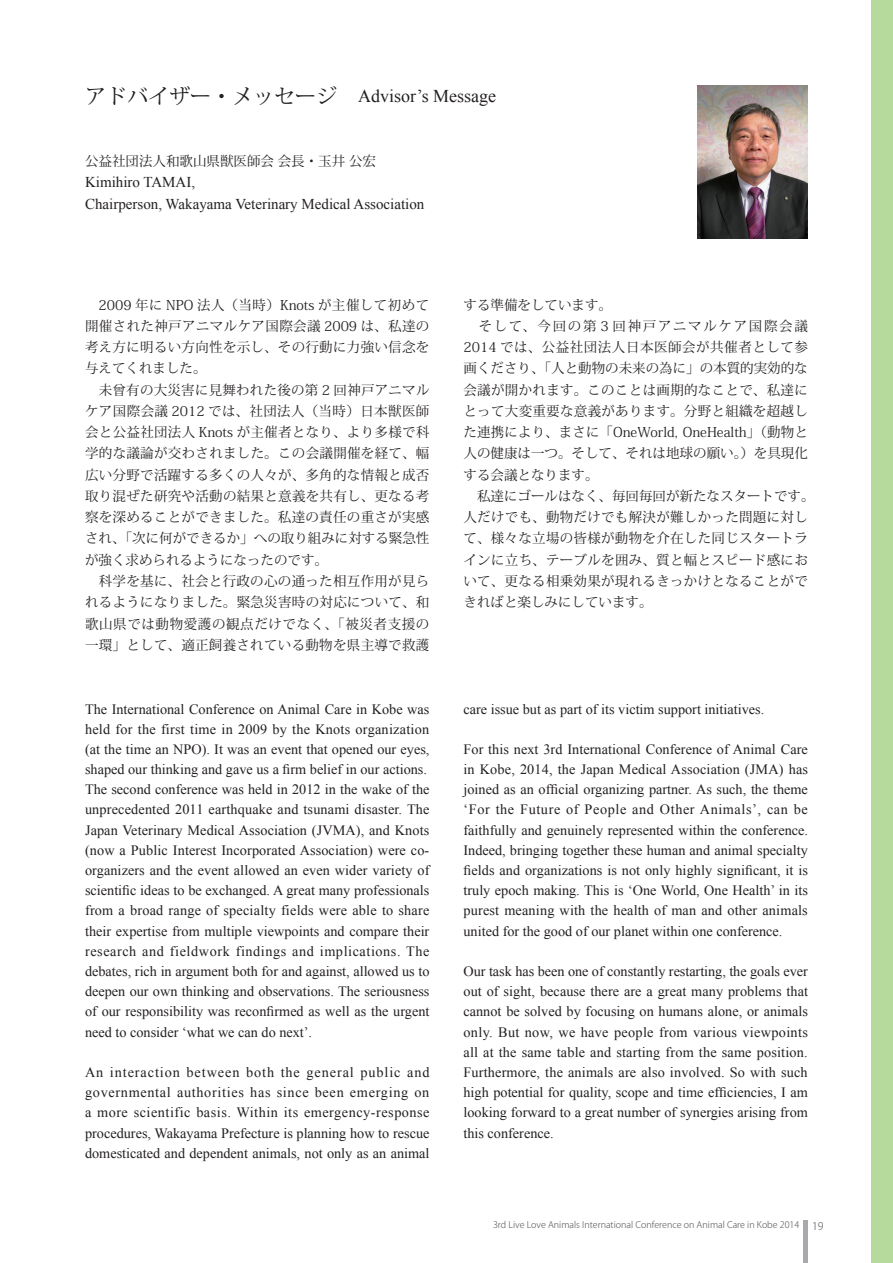
<style>
.page{position:relative;width:893px;height:1263px;background:#fff}
.page>*{position:absolute;margin:0;border:0;box-sizing:border-box;transform-origin:0 0}
.t1{font:18px "Times New Roman";color:#231f20}
.t2{font:15px/21.3px "Times New Roman";color:#231f20}
.t3{font:14.25px/20.2px "Times New Roman";color:#231f20;text-align:justify}
.t4{font:13.5px/21.3px "Koz Min Pro";letter-spacing:.02em;color:#231f20}
.t5{font:13.5px "Koz Min Pro";color:#231f20}
.t6{font:300 9px "Koz Go Pro";color:#57585a}
.s1{font-family:"Koz Min Pro";font-size:21px}
.s2{font-size:10.5px}
</style>
<div class="page">
<hr style="left:804px;top:1220px;width:4px;height:43px;background:#a8a9ad">
<img style="left:697px;top:85px;width:111px;height:153px">
<div style="left:872px;top:0;width:21px;height:1263px;background:#b6da9b"></div>
<p class="t1" style="left:85px;top:83px;width:413px"><span class="s1">アドバイザー・メッセージ　</span>Advisor’s Message</p>
<p class="t5" style="left:85px;top:151px;width:293px">公益社団法人和歌山県獣医師会 会長・玉井 公宏</p>
<p class="t2" style="left:85px;top:171px;width:341px">Kimihiro TAMAI,<br>Chairperson, Wakayama Veterinary Medical Association</p>
<p class="t4" style="left:85px;top:293px;width:346px">　2009 年に NPO 法人（当時）Knots が主催して初めて開催された神戸アニマルケア国際会議 2009 は、私達の考え方に明るい方向性を示し、その行動に力強い信念を与えてくれました。<br>　未曾有の大災害に見舞われた後の第 2 回神戸アニマルケア国際会議 2012 では、社団法人（当時）日本獣医師会と公益社団法人 Knots が主催者となり、より多様で科学的な議論が交わされました。この会議開催を経て、幅広い分野で活躍する多くの人々が、多角的な情報と成否取り混ぜた研究や活動の結果と意義を共有し、更なる考察を深めることができました。私達の責任の重さが実感され、「次に何ができるか」への取り組みに対する緊急性が強く求められるようになったのです。<br>　科学を基に、社会と行政の心の通った相互作用が見られるようになりました。緊急災害時の対応について、和歌山県では動物愛護の観点だけでなく、「被災者支援の一環」として、適正飼養されている動物を県主導で救護</p>
<p class="t3" style="left:85px;top:698px;width:346px;text-align:left">The International Conference on Animal Care in Kobe was held for the first time in 2009 by the Knots organization (at the time an NPO). It was an event that opened our eyes, shaped our thinking and gave us a firm belief in our actions.<br>The second conference was held in 2012 in the wake of the unprecedented 2011 earthquake and tsunami disaster. The Japan Veterinary Medical Association (JVMA), and Knots (now a Public Interest Incorporated Association) were co&shy;organizers and the event allowed an even wider variety of scientific ideas to be exchanged. A great many professionals from a broad range of specialty fields were able to share their expertise from multiple viewpoints and compare their research and fieldwork findings and implications. The debates, rich in argument both for and against, allowed us to deepen our own thinking and observations. The seriousness of our responsibility was reconfirmed as well as the urgent need to consider ‘what we can do next’.</p>
<p class="t3" style="left:85px;top:1062px;width:346px">An interaction between both the general public and governmental authorities has since been emerging on a more scientific basis. Within its emergency-response procedures, Wakayama Prefecture is planning how to rescue domesticated and dependent animals, not only as an animal</p>
<p class="t4" style="left:463px;top:293px;width:353px">する準備をしています。<br>　そして、今回の第 3 回神戸アニマルケア国際会議<br>2014 では、公益社団法人日本医師会が共催者として参画くださり、「人と動物の未来の為に」の本質的実効的な会議が開かれます。このことは画期的なことで、私達にとって大変重要な意義があります。分野と組織を超越した連携により、まさに「OneWorld, OneHealth」（動物と人の健康は一つ。そして、それは地球の願い。）を具現化する会議となります。<br>　私達にゴールはなく、毎回毎回が新たなスタートです。人だけでも、動物だけでも解決が難しかった問題に対して、様々な立場の皆様が動物を介在した同じスタートラインに立ち、テーブルを囲み、質と幅とスピード感において、更なる相乗効果が現れるきっかけとなることができればと楽しみにしています。</p>
<p class="t3" style="left:463px;top:698px;width:302px">care issue but as part of its victim support initiatives.</p>
<p class="t3" style="left:463px;top:739px;width:346px">For this next 3rd International Conference of Animal Care in Kobe, 2014, the Japan Medical Association (JMA) has joined as an official organizing partner. As such, the theme ‘For the Future of People and Other Animals’, can be faithfully and genuinely represented within the conference.<br>Indeed, bringing together these human and animal specialty fields and organizations is not only highly significant, it is truly epoch making. This is ‘One World, One Health’ in its purest meaning with the health of man and other animals united for the good of our planet within one conference.</p>
<p class="t3" style="left:463px;top:961px;width:346px">Our task has been one of constantly restarting, the goals ever out of sight, because there are a great many problems that cannot be solved by focusing on humans alone, or animals only. But now, we have people from various viewpoints all at the same table and starting from the same position.<br>Furthermore, the animals are also involved. So with such high potential for quality, scope and time efficiencies, I am looking forward to a great number of synergies arising from this conference.</p>
<p class="t6" style="left:493px;top:1219px;width:332px">3rd Live Love Animals International Conference on Animal Care in Kobe 2014 <span class="s2">19</span></p>
</div>
